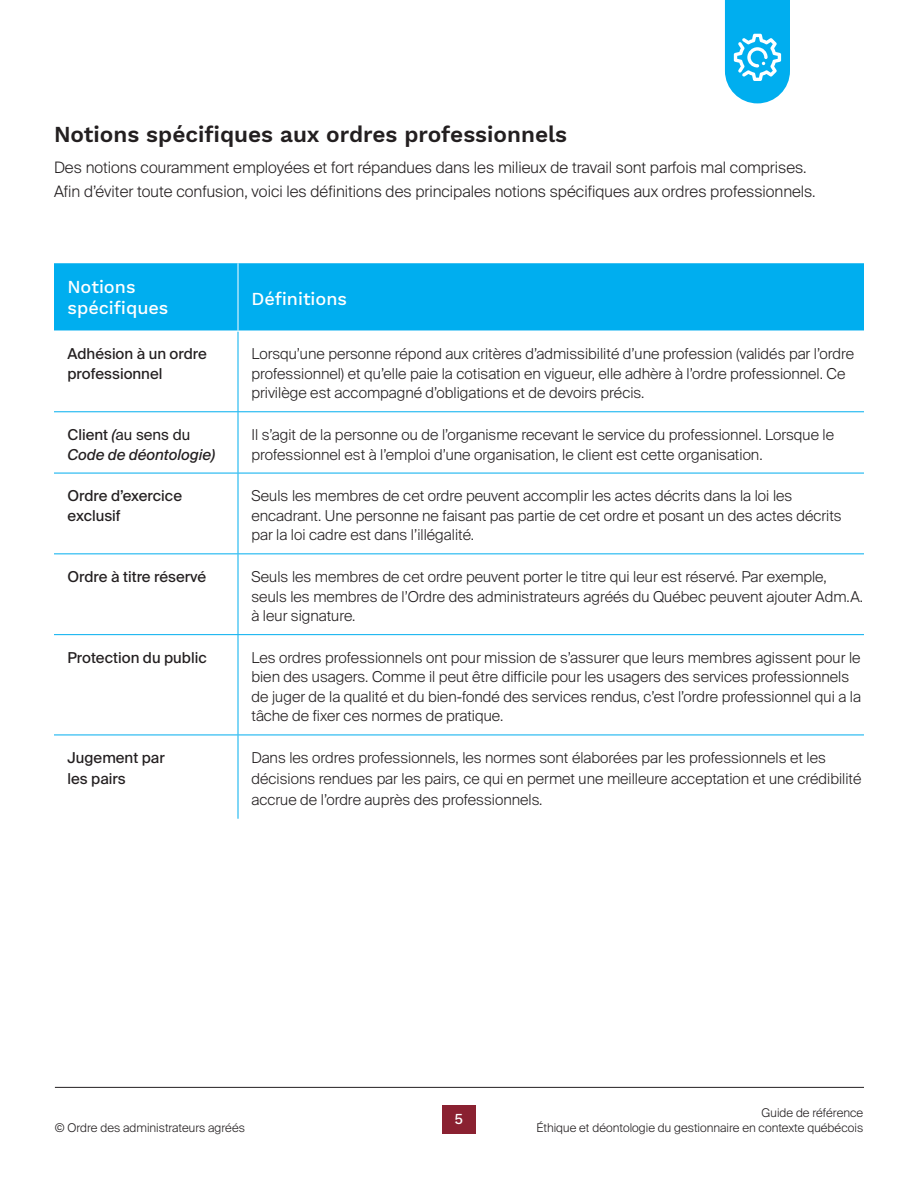
<style>
.page{position:relative;width:918px;height:1188px;background:#fff}
.page>*{position:absolute;margin:0;border:0;box-sizing:border-box;transform-origin:0 0}
.titres_niveau_3{font:600 22.5px "Work Sans";color:#231f20}
.tableau_titre{font:500 18px/21px "Work Sans";color:#fff}
.Paragraphe{font:300 15.75px "Suisse Intl";color:#231f20}
.tableau_texte{font:300 15px/19.5px "Suisse Intl";color:#231f20}
.tableau_section{font:15px/19.5px "Suisse Intl";color:#231f20}
.tableau_section-2{font:italic 15px/19.5px "Suisse Intl";color:#231f20}
.t1{font:500 15px "Work Sans";color:#fff}
.t2{font:300 12px "Suisse Intl";color:#231f20}
.s1{font-style:normal}
</style>
<div class="page">
<div style="left:443px;top:1105px;width:33px;height:29px;background:#8a2131"></div>
<hr style="left:55px;top:1087px;width:809px;height:1px;background:#231f20">
<svg style="left:725px;top:0;width:65px;height:103px;background:#2bbbf1"></svg>
<div style="left:54px;top:263px;width:810px;height:68px;background:#00aeef"></div>
<hr style="left:238px;top:331px;width:1px;height:80px;background:#00aeef">
<hr style="left:54px;top:411px;width:184px;height:1px;background:#00aeef">
<hr style="left:238px;top:411px;width:626px;height:1px;background:#00aeef">
<hr style="left:238px;top:412px;width:1px;height:61px;background:#00aeef">
<hr style="left:54px;top:473px;width:184px;height:1px;background:#00aeef">
<hr style="left:238px;top:473px;width:626px;height:1px;background:#00aeef">
<hr style="left:238px;top:473px;width:1px;height:80px;background:#00aeef">
<hr style="left:54px;top:553px;width:184px;height:1px;background:#00aeef">
<hr style="left:238px;top:553px;width:626px;height:1px;background:#00aeef">
<hr style="left:238px;top:554px;width:1px;height:80px;background:#00aeef">
<hr style="left:238px;top:635px;width:1px;height:100px;background:#00aeef">
<hr style="left:238px;top:331px;width:626px;height:1px;background:#fff">
<hr style="left:238px;top:263px;width:1px;height:68px;background:#fff">
<hr style="left:54px;top:634px;width:184px;height:1px;background:#00aeef">
<hr style="left:238px;top:634px;width:626px;height:1px;background:#00aeef">
<hr style="left:54px;top:735px;width:184px;height:1px;background:#00aeef">
<hr style="left:238px;top:735px;width:626px;height:1px;background:#00aeef">
<hr style="left:238px;top:735px;width:1px;height:84px;background:#00aeef">
<p class="titres_niveau_3" style="left:54px;top:122px;width:515px">Notions spécifiques aux ordres professionnels</p>
<p class="Paragraphe" style="left:54px;top:158px;width:754px">Des notions couramment employées et fort répandues dans les milieux de travail sont parfois mal comprises.</p>
<p class="Paragraphe" style="left:54px;top:182px;width:763px">Afin d’éviter toute confusion, voici les définitions des principales notions spécifiques aux ordres professionnels.</p>
<p class="tableau_titre" style="left:68px;top:278px;width:102px">Notions spécifiques</p>
<p class="tableau_titre" style="left:252px;top:290px;width:97px">Définitions</p>
<p class="tableau_section" style="left:68px;top:344px;width:141px">Adhésion à un ordre professionnel</p>
<p class="tableau_texte" style="left:252px;top:344px;width:604px">Lorsqu’une personne répond aux critères d’admissibilité d’une profession (validés par l’ordre professionnel) et qu’elle paie la cotisation en vigueur, elle adhère à l’ordre professionnel. Ce privilège est accompagné d’obligations et de devoirs précis.</p>
<p class="tableau_section-2" style="left:68px;top:425px;width:149px"><span class="s1">Client</span> (<span class="s1">au sens du<br></span>Code de déontologie)</p>
<p class="tableau_texte" style="left:252px;top:425px;width:584px">Il s’agit de la personne ou de l’organisme recevant le service du professionnel. Lorsque le professionnel est à l’emploi d’une organisation, le client est cette organisation.</p>
<p class="tableau_section" style="left:68px;top:486px;width:116px">Ordre d’exercice exclusif</p>
<p class="tableau_texte" style="left:252px;top:486px;width:592px">Seuls les membres de cet ordre peuvent accomplir les actes décrits dans la loi les encadrant. Une personne ne faisant pas partie de cet ordre et posant un des actes décrits par la loi cadre est dans l’illégalité.</p>
<p class="tableau_section" style="left:68px;top:567px;width:140px">Ordre à titre réservé</p>
<p class="tableau_texte" style="left:252px;top:567px;width:613px">Seuls les membres de cet ordre peuvent porter le titre qui leur est réservé. Par exemple, seuls les membres de l’Ordre des administrateurs agréés du Québec peuvent ajouter Adm.A. à leur signature.</p>
<p class="tableau_section" style="left:68px;top:648px;width:141px">Protection du public</p>
<p class="tableau_texte" style="left:252px;top:648px;width:611px">Les ordres professionnels ont pour mission de s’assurer que leurs membres agissent pour le bien des usagers. Comme il peut être difficile pour les usagers des services professionnels de juger de la qualité et du bien-fondé des services rendus, c’est l’ordre professionnel qui a la tâche de fixer ces normes de pratique.</p>
<p class="tableau_section" style="left:68px;top:747px;width:99px;line-height:21px">Jugement par les pairs</p>
<p class="tableau_texte" style="left:252px;top:747px;width:612px;line-height:21px">Dans les ordres professionnels, les normes sont élaborées par les professionnels et les décisions rendues par les pairs, ce qui en permet une meilleure acceptation et une crédibilité accrue de l’ordre auprès des professionnels.</p>
<p class="t2" style="left:762px;top:1106px;width:103px">Guide de référence</p>
<p class="t1" style="left:455px;top:1110px;width:10px">5</p>
<p class="t2" style="left:55px;top:1121px;width:192px">© Ordre des administrateurs agréés</p>
<p class="t2" style="left:536px;top:1120px;width:328px">Éthique et déontologie du gestionnaire en contexte québécois</p>
</div>
